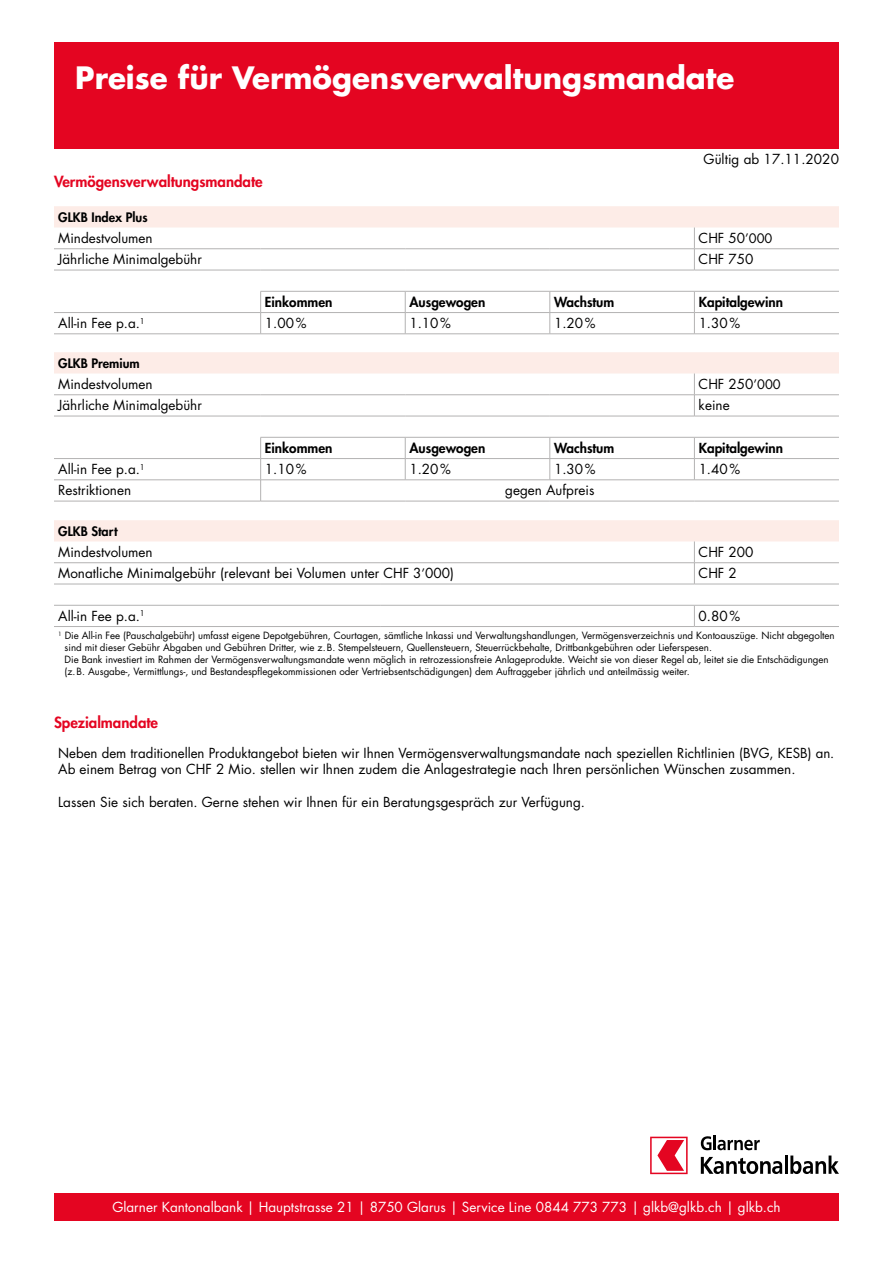
<style>
.page{position:relative;width:893px;height:1263px;background:#fff}
.page>*{position:absolute;margin:0;border:0;box-sizing:border-box;transform-origin:0 0}
.t1{font:700 30px "Futura Std";color:#fff}
.t2{font:800 15px "Futura Std";color:#e40521}
.t3{font:13.5px/16.2px "Futura Std";color:#000}
.t4{font:13.5px "Futura Std";color:#fff}
.t5{font:800 13.5px "Futura Std";color:#000}
.t6{font:800 12.75px "Futura Std";color:#000}
.t7{font:9.75px/11.7px "Futura Std";letter-spacing:-.005em;color:#000}
.s1{font-size:12.75px}
</style>
<div class="page">
<div style="left:54px;top:1193px;width:785px;height:27px;background:#e40521"></div>
<svg style="left:701px;top:1135px;width:59px;height:15px"></svg>
<svg style="left:701px;top:1157px;width:81px;height:17px"></svg>
<hr style="left:785px;top:1155px;width:3px;height:19px;background:#000">
<svg style="left:790px;top:1155px;width:49px;height:19px"></svg>
<svg style="left:650px;top:1137px;width:38px;height:37px"></svg>
<div style="left:54px;top:43px;width:785px;height:106px;background:#e40521"></div>
<svg style="left:54px;top:206px;width:785px;height:167px"></svg>
<hr style="left:54px;top:248px;width:207px;height:1px;background:#b3b2b2">
<hr style="left:261px;top:248px;width:144px;height:1px;background:#b3b2b2">
<hr style="left:405px;top:248px;width:145px;height:1px;background:#b3b2b2">
<hr style="left:550px;top:248px;width:144px;height:1px;background:#b3b2b2">
<hr style="left:694px;top:248px;width:145px;height:1px;background:#b3b2b2">
<hr style="left:54px;top:270px;width:207px;height:1px;background:#b3b2b2">
<hr style="left:261px;top:270px;width:144px;height:1px;background:#b3b2b2">
<hr style="left:405px;top:270px;width:145px;height:1px;background:#b3b2b2">
<hr style="left:550px;top:270px;width:144px;height:1px;background:#b3b2b2">
<hr style="left:694px;top:270px;width:145px;height:1px;background:#b3b2b2">
<hr style="left:260px;top:291px;width:145px;height:1px;background:#b3b2b2">
<hr style="left:405px;top:291px;width:145px;height:1px;background:#b3b2b2">
<hr style="left:550px;top:291px;width:144px;height:1px;background:#b3b2b2">
<hr style="left:694px;top:291px;width:145px;height:1px;background:#b3b2b2">
<hr style="left:54px;top:312px;width:207px;height:1px;background:#b3b2b2">
<hr style="left:261px;top:312px;width:144px;height:1px;background:#b3b2b2">
<hr style="left:405px;top:312px;width:145px;height:1px;background:#b3b2b2">
<svg style="left:405px;top:291px;width:1px;height:43px"></svg>
<hr style="left:550px;top:312px;width:144px;height:1px;background:#b3b2b2">
<hr style="left:694px;top:312px;width:145px;height:1px;background:#b3b2b2">
<hr style="left:54px;top:394px;width:207px;height:1px;background:#b3b2b2">
<hr style="left:261px;top:394px;width:144px;height:1px;background:#b3b2b2">
<hr style="left:405px;top:394px;width:145px;height:1px;background:#b3b2b2">
<hr style="left:550px;top:394px;width:144px;height:1px;background:#b3b2b2">
<hr style="left:694px;top:394px;width:145px;height:1px;background:#b3b2b2">
<hr style="left:54px;top:416px;width:207px;height:1px;background:#b3b2b2">
<hr style="left:261px;top:416px;width:144px;height:1px;background:#b3b2b2">
<hr style="left:405px;top:416px;width:145px;height:1px;background:#b3b2b2">
<hr style="left:550px;top:416px;width:144px;height:1px;background:#b3b2b2">
<hr style="left:694px;top:416px;width:145px;height:1px;background:#b3b2b2">
<hr style="left:260px;top:437px;width:145px;height:1px;background:#b3b2b2">
<hr style="left:405px;top:437px;width:145px;height:1px;background:#b3b2b2">
<hr style="left:550px;top:437px;width:144px;height:1px;background:#b3b2b2">
<hr style="left:694px;top:437px;width:145px;height:1px;background:#b3b2b2">
<hr style="left:54px;top:458px;width:207px;height:1px;background:#b3b2b2">
<hr style="left:261px;top:458px;width:144px;height:1px;background:#b3b2b2">
<hr style="left:405px;top:458px;width:145px;height:1px;background:#b3b2b2">
<svg style="left:405px;top:437px;width:1px;height:43px"></svg>
<hr style="left:550px;top:458px;width:144px;height:1px;background:#b3b2b2">
<hr style="left:694px;top:458px;width:145px;height:1px;background:#b3b2b2">
<hr style="left:54px;top:501px;width:207px;height:1px;background:#b3b2b2">
<hr style="left:261px;top:501px;width:144px;height:1px;background:#b3b2b2">
<hr style="left:405px;top:501px;width:145px;height:1px;background:#b3b2b2">
<hr style="left:550px;top:501px;width:144px;height:1px;background:#b3b2b2">
<hr style="left:694px;top:501px;width:145px;height:1px;background:#b3b2b2">
<svg style="left:260px;top:291px;width:1px;height:43px"></svg>
<svg style="left:260px;top:437px;width:1px;height:64px"></svg>
<svg style="left:550px;top:291px;width:1px;height:43px"></svg>
<svg style="left:550px;top:437px;width:1px;height:43px"></svg>
<svg style="left:694px;top:227px;width:1px;height:43px"></svg>
<svg style="left:694px;top:291px;width:1px;height:43px"></svg>
<svg style="left:694px;top:373px;width:1px;height:43px"></svg>
<svg style="left:694px;top:437px;width:1px;height:43px"></svg>
<hr style="left:261px;top:480px;width:144px;height:1px;background:#b3b2b2">
<hr style="left:405px;top:480px;width:145px;height:1px;background:#b3b2b2">
<hr style="left:550px;top:480px;width:144px;height:1px;background:#b3b2b2">
<hr style="left:694px;top:480px;width:145px;height:1px;background:#b3b2b2">
<hr style="left:54px;top:480px;width:207px;height:1px;background:#b3b2b2">
<hr style="left:54px;top:334px;width:207px;height:1px;background:#b3b2b2">
<hr style="left:261px;top:334px;width:144px;height:1px;background:#b3b2b2">
<hr style="left:405px;top:334px;width:145px;height:1px;background:#b3b2b2">
<hr style="left:550px;top:334px;width:144px;height:1px;background:#b3b2b2">
<hr style="left:694px;top:334px;width:145px;height:1px;background:#b3b2b2">
<hr style="left:54px;top:584px;width:326px;height:1px;background:#b3b2b2">
<hr style="left:380px;top:584px;width:314px;height:1px;background:#b3b2b2">
<hr style="left:694px;top:584px;width:145px;height:1px;background:#b3b2b2">
<hr style="left:54px;top:605px;width:326px;height:1px;background:#b3b2b2">
<hr style="left:380px;top:605px;width:314px;height:1px;background:#b3b2b2">
<hr style="left:694px;top:605px;width:145px;height:1px;background:#b3b2b2">
<svg style="left:54px;top:520px;width:785px;height:64px"></svg>
<svg style="left:694px;top:605px;width:1px;height:21px"></svg>
<hr style="left:694px;top:626px;width:145px;height:1px;background:#b3b2b2">
<hr style="left:54px;top:626px;width:326px;height:1px;background:#b3b2b2">
<hr style="left:380px;top:626px;width:314px;height:1px;background:#b3b2b2">
<h1 class="t1" style="left:75px;top:57px;width:661px">Preise für Vermögensverwaltungsmandate</h1>
<p class="t2" style="left:54px;top:172px;width:210px">Vermögensverwaltungsmandate</p>
<p class="t3" style="left:703px;top:151px;width:137px">Gültig ab 17.11.2020</p>
<p class="t6" style="left:58px;top:209px;width:91px">GLKB Index Plus</p>
<p class="t3" style="left:58px;top:230px;width:96px">Mindestvolumen</p>
<p class="t3" style="left:699px;top:230px;width:75px">CHF 50<span class="s1">’000</span></p>
<p class="t3" style="left:58px;top:251px;width:145px">Jährliche Minimalgebühr</p>
<p class="t3" style="left:699px;top:251px;width:56px">CHF 750</p>
<p class="t5" style="left:265px;top:293px;width:69px">Einkommen</p>
<p class="t5" style="left:409px;top:293px;width:77px">Ausgewogen</p>
<p class="t5" style="left:554px;top:293px;width:62px">Wachstum</p>
<p class="t5" style="left:699px;top:293px;width:86px">Kapitalgewinn</p>
<p class="t3" style="left:58px;top:315px;width:88px">All-in Fee p.a.<sup>1</sup></p>
<p class="t3" style="left:265px;top:315px;width:43px">1.00%</p>
<p class="t3" style="left:409px;top:315px;width:43px">1.10%</p>
<p class="t3" style="left:554px;top:315px;width:43px">1.20%</p>
<p class="t3" style="left:699px;top:315px;width:43px">1.30%</p>
<p class="t6" style="left:58px;top:355px;width:83px">GLKB Premium</p>
<p class="t3" style="left:58px;top:376px;width:96px">Mindestvolumen</p>
<p class="t3" style="left:699px;top:376px;width:84px">CHF 250<span class="s1">’000</span></p>
<p class="t3" style="left:58px;top:397px;width:145px">Jährliche Minimalgebühr</p>
<p class="t3" style="left:699px;top:397px;width:33px">keine</p>
<p class="t5" style="left:265px;top:439px;width:69px">Einkommen</p>
<p class="t5" style="left:409px;top:439px;width:77px">Ausgewogen</p>
<p class="t5" style="left:554px;top:439px;width:62px">Wachstum</p>
<p class="t5" style="left:699px;top:439px;width:86px">Kapitalgewinn</p>
<p class="t3" style="left:58px;top:461px;width:88px">All-in Fee p.a.<sup>1</sup></p>
<p class="t3" style="left:265px;top:461px;width:43px">1.10%</p>
<p class="t3" style="left:409px;top:461px;width:43px">1.20%</p>
<p class="t3" style="left:554px;top:461px;width:43px">1.30%</p>
<p class="t3" style="left:699px;top:461px;width:43px">1.40%</p>
<p class="t3" style="left:58px;top:483px;width:74px">Restriktionen</p>
<p class="t3" style="left:505px;top:483px;width:91px">gegen Aufpreis</p>
<p class="t6" style="left:58px;top:523px;width:61px">GLKB Start</p>
<p class="t3" style="left:58px;top:544px;width:96px">Mindestvolumen</p>
<p class="t3" style="left:699px;top:544px;width:56px">CHF 200</p>
<p class="t3" style="left:58px;top:565px;width:397px">Monatliche Minimalgebühr (relevant bei Volumen unter CHF 3<span class="s1">’</span>000)</p>
<p class="t3" style="left:699px;top:565px;width:40px">CHF 2</p>
<p class="t3" style="left:58px;top:608px;width:88px">All-in Fee p.a.<sup>1</sup></p>
<p class="t3" style="left:699px;top:608px;width:43px">0.80%</p>
<p class="t7" style="left:65px;top:630px;width:771px;text-indent:-6px"><sup>1</sup> Die All-in Fee (Pauschalgebühr) umfasst eigene Depotgebühren, Courtagen, sämtliche Inkassi und Verwaltungshandlungen, Vermögensverzeichnis und Kontoauszüge. Nicht abgegolten sind mit dieser Gebühr Abgaben und Gebühren Dritter, wie z.B. Stempelsteuern, Quellensteuern, Steuerrückbehalte, Drittbankgebühren oder Lieferspesen.<br>Die Bank investiert im Rahmen der Vermögensverwaltungsmandate wenn möglich in retrozessionsfreie Anlageprodukte. Weicht sie von dieser Regel ab, leitet sie die Entschädigungen (z.B. Ausgabe-, Vermittlungs-, und Bestandespflegekommissionen oder Vertriebsentschädigungen) dem Auftraggeber jährlich und anteilmässig weiter.</p>
<p class="t2" style="left:54px;top:713px;width:106px">Spezialmandate</p>
<p class="t3" style="left:58px;top:745px;width:778px">Neben dem traditionellen Produktangebot bieten wir Ihnen Vermögensverwaltungsmandate nach speziellen Richtlinien (BVG, KESB) an.<br>Ab einem Betrag von CHF 2 Mio. stellen wir Ihnen zudem die Anlagestrategie nach Ihren persönlichen Wünschen zusammen.</p>
<p class="t3" style="left:58px;top:794px;width:528px">Lassen Sie sich beraten. Gerne stehen wir Ihnen für ein Beratungsgespräch zur Verfügung.</p>
<p class="t4" style="left:112px;top:1198px;width:670px">Glarner Kantonalbank | Hauptstrasse 21 | 8750 Glarus | Service Line 0844 773 773 | glkb@glkb.ch | glkb.ch</p>
</div>
